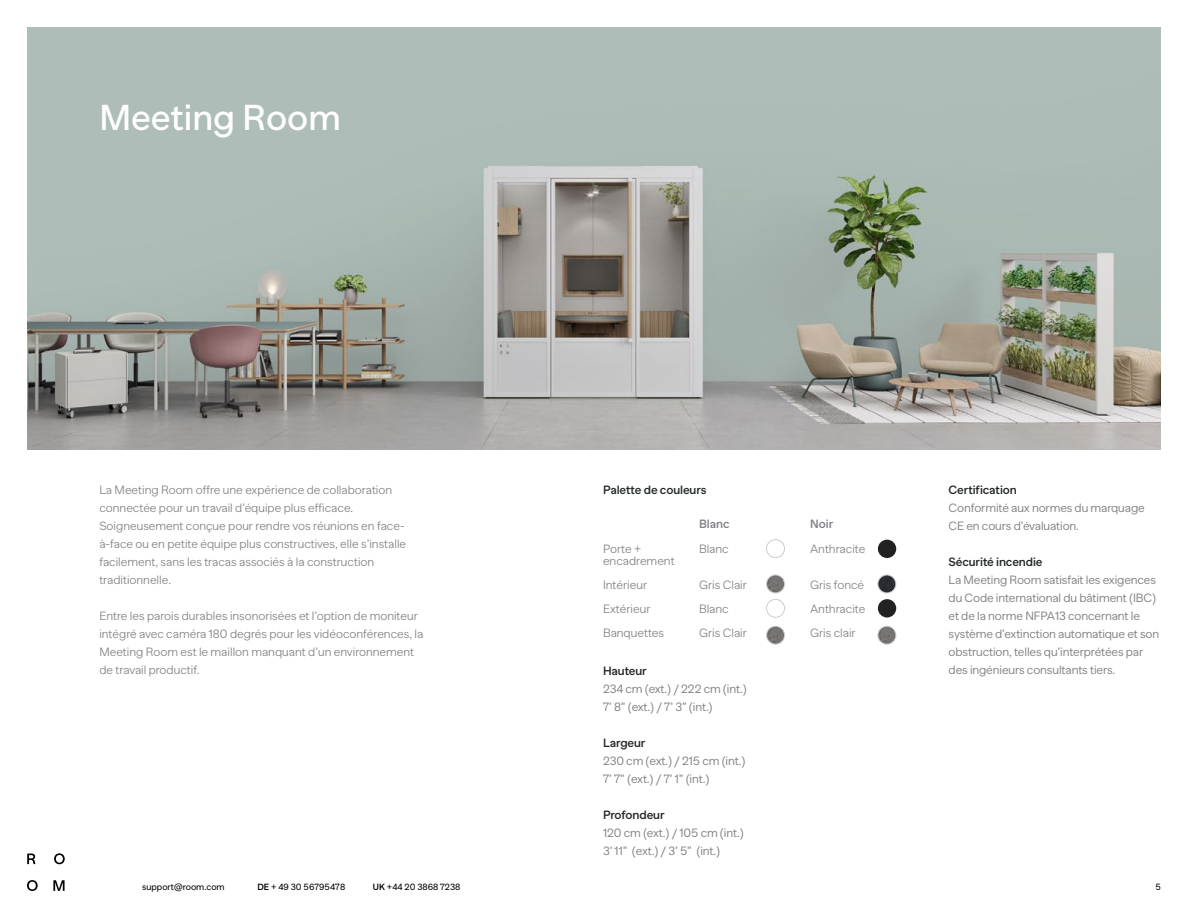
<style>
.page{position:relative;width:1188px;height:918px;background:#fff}
.page>*{position:absolute;margin:0;border:0;box-sizing:border-box;transform-origin:0 0}
.t1{font:500 36px "Banana Grotesk";color:#fff}
.t2{font:200 12px/18px "Banana Grotesk";color:#808285}
.t3{font:300 12px/18px "Banana Grotesk";letter-spacing:-.01em;color:#808285}
.t4{font:600 12px "Banana Grotesk";letter-spacing:-.01em;color:#242924}
.t5{font:600 12px "Banana Grotesk";color:#808285}
.t6{font:9px "Banana Grotesk";color:#000}
.s1{font-weight:600}
</style>
<div class="page">
<svg style="left:54px;top:853px;width:11px;height:11px"></svg>
<svg style="left:27px;top:854px;width:8px;height:10px"></svg>
<svg style="left:27px;top:880px;width:11px;height:11px"></svg>
<svg style="left:53px;top:880px;width:12px;height:11px"></svg>
<img style="left:27px;top:27px;width:1134px;height:423px">
<div style="left:766px;top:539px;width:19px;height:19px;border:1px solid #cbcdce;border-radius:50%"></div>
<img style="left:767px;top:575px;width:18px;height:18px;border-radius:9px">
<div style="left:766px;top:575px;width:19px;height:18px;border:1px solid #cbcdce;border-radius:50%"></div>
<div style="left:878px;top:540px;width:18px;height:18px;background:#222223;border-radius:50%"></div>
<img style="left:878px;top:575px;width:18px;height:18px;border-radius:9px">
<div style="left:878px;top:575px;width:18px;height:18px;border:1px solid #cbcdce;border-radius:50%"></div>
<div style="left:766px;top:599px;width:19px;height:19px;border:1px solid #cbcdce;border-radius:50%"></div>
<div style="left:878px;top:599px;width:18px;height:19px;background:#222223;border-radius:50%"></div>
<img style="left:767px;top:626px;width:18px;height:18px;border-radius:9px">
<div style="left:766px;top:626px;width:19px;height:18px;border:1px solid #cbcdce;border-radius:50%"></div>
<img style="left:878px;top:626px;width:18px;height:18px;border-radius:9px">
<div style="left:878px;top:626px;width:18px;height:18px;border:1px solid #cbcdce;border-radius:50%"></div>
<h1 class="t1" style="left:99px;top:96px;width:243px">Meeting Room</h1>
<p class="t2" style="left:99px;top:481px;width:308px">La Meeting Room offre une expérience de collaboration connectée pour un travail d’équipe plus efficace.<br>Soigneusement conçue pour rendre vos réunions en face&shy;à-face ou en petite équipe plus constructives, elle s’installe facilement, sans les tracas associés à la construction traditionnelle.</p>
<p class="t2" style="left:99px;top:607px;width:326px">Entre les parois durables insonorisées et l’option de moniteur intégré avec caméra 180 degrés pour les vidéoconférences, la Meeting Room est le maillon manquant d’un environnement de travail productif.</p>
<p class="t4" style="left:603px;top:483px;width:105px">Palette de couleurs</p>
<p class="t2" style="left:603px;top:543px;width:73px;line-height:12px">Porte + encadrement</p>
<p class="t2" style="left:603px;top:573px;width:63px;line-height:24px">Intérieur<br>Extérieur<br>Banquettes</p>
<p class="t5" style="left:699px;top:517px;width:32px">Blanc</p>
<p class="t5" style="left:810px;top:517px;width:25px">Noir</p>
<p class="t2" style="left:810px;top:540px;width:57px">Anthracite</p>
<p class="t2" style="left:810px;top:573px;width:57px;line-height:24px;text-align:justify">Gris foncé Anthracite Gris clair</p>
<p class="t2" style="left:699px;top:540px;width:31px">Blanc</p>
<p class="t2" style="left:699px;top:573px;width:49px;line-height:24px">Gris Clair<br>Blanc<br>Gris Clair</p>
<p class="t4" style="left:603px;top:664px;width:45px">Hauteur</p>
<p class="t3" style="left:603px;top:680px;width:145px">234 cm (ext.) / 222 cm (int.)<br>7’ 8” (ext.) / 7’ 3” (int.)</p>
<p class="t4" style="left:603px;top:736px;width:44px">Largeur</p>
<p class="t3" style="left:603px;top:752px;width:144px">230 cm (ext.) / 215 cm (int.)<br>7’ 7” (ext.) / 7’ 1” (int.)</p>
<p class="t4" style="left:603px;top:808px;width:63px">Profondeur</p>
<p class="t3" style="left:603px;top:824px;width:142px">120 cm (ext.) / 105 cm (int.)<br>3’ 11” (ext.) / 3’ 5” (int.)</p>
<p class="t4" style="left:949px;top:482px;width:70px">Certification</p>
<p class="t3" style="left:949px;top:499px;width:198px">Conformité aux normes du marquage<br>CE en cours d’évaluation.</p>
<p class="t4" style="left:949px;top:554px;width:95px">Sécurité incendie</p>
<p class="t3" style="left:949px;top:571px;width:212px">La Meeting Room satisfait les exigences du Code international du bâtiment (IBC) et de la norme NFPA13 concernant le système d’extinction automatique et son obstruction, telles qu’interprétées par des ingénieurs consultants tiers.</p>
<p class="t6" style="left:142px;top:881px;width:84px">support@room.com</p>
<p class="t6" style="left:257px;top:881px;width:89px"><span class="s1">DE</span> + 49 30 56795478</p>
<p class="t6" style="left:373px;top:881px;width:89px"><span class="s1">UK</span> +44 20 3868 7238</p>
<p class="t6" style="left:1156px;top:881px;width:7px">5</p>
</div>
